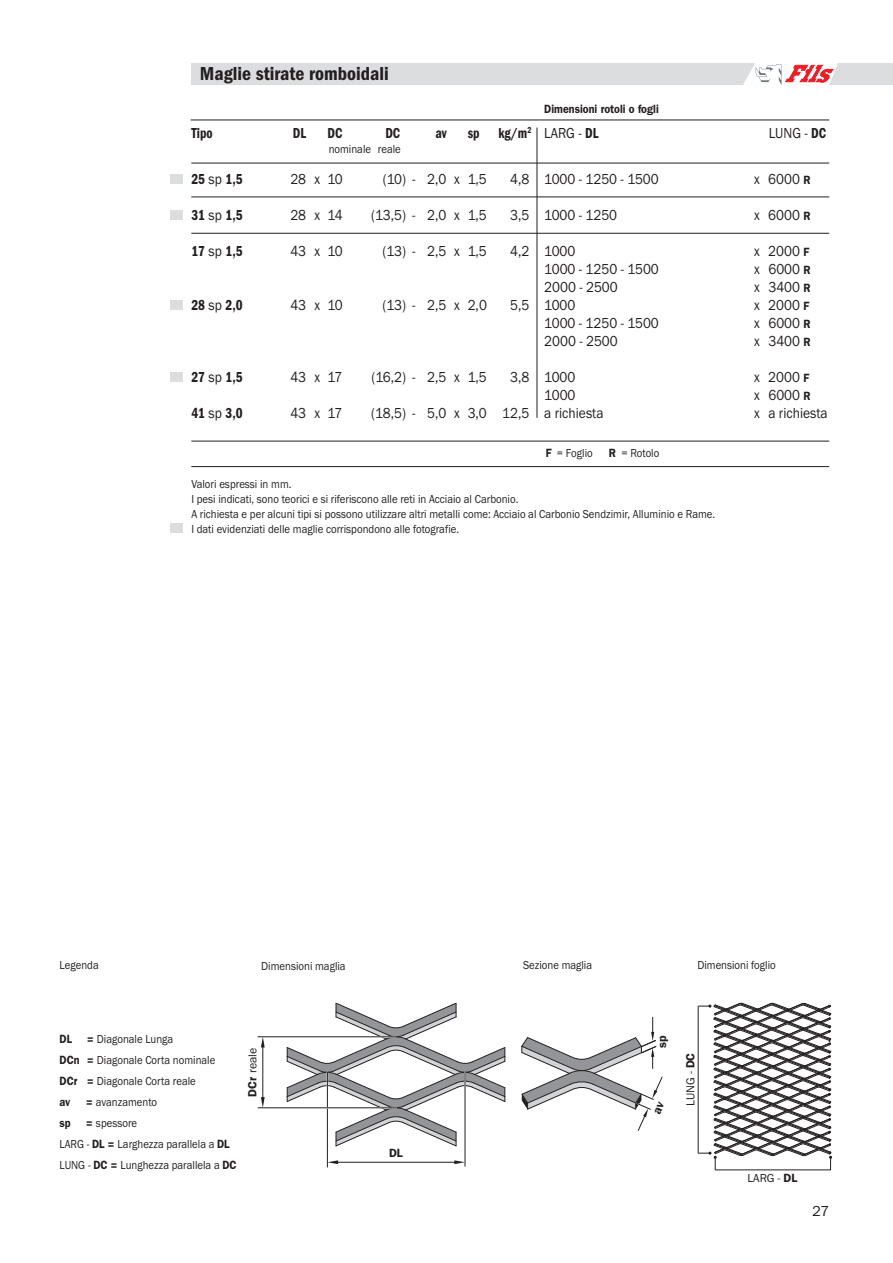
<style>
.page{position:relative;width:893px;height:1263px;background:#fff}
.page>*{position:absolute;margin:0;border:0;box-sizing:border-box;transform-origin:0 0}
.t1{font:600 condensed 19.5px "Franklin Gothic";color:#231f20}
.t2{font:15px/18px "Franklin Gothic";color:#231f20;text-align:justify;scale:.9 1}
.t3{font:600 condensed 15px "Franklin Gothic";color:#231f20;scale:.9 1}
.t4{font:15px "Franklin Gothic";color:#231f20}
.t5{font:12px/21px "Franklin Gothic";color:#231f20;scale:.9 1}
.t6{font:600 12px "Franklin Gothic";color:#231f20;scale:.9 1}
.t7{font:12px "Franklin Gothic";color:#231f20}
.t8{font:600 12px "Franklin Gothic";color:#231f20}
.s1{font-weight:400;font-stretch:normal}
.s2{font-weight:600;font-stretch:condensed}
.s3{font-weight:600;font-size:12px}
.s4{font-weight:600}
.s5{color:#fff}
</style>
<div class="page">
<hr style="left:191px;top:197px;width:638px;height:1px;background:#231f20">
<hr style="left:191px;top:233px;width:638px;height:1px;background:#231f20">
<hr style="left:191px;top:441px;width:638px;height:1px;background:#231f20">
<hr style="left:191px;top:466px;width:638px;height:1px;background:#231f20">
<hr style="left:191px;top:120px;width:638px;height:1px;background:#231f20">
<hr style="left:191px;top:163px;width:638px;height:1px;background:#231f20">
<div style="left:191px;top:64px;width:702px;height:21px;background:#dcddde"></div>
<div style="left:170px;top:372px;width:13px;height:10px;background:#dcddde"></div>
<div style="left:170px;top:300px;width:13px;height:10px;background:#dcddde"></div>
<div style="left:170px;top:523px;width:13px;height:10px;background:#dcddde"></div>
<div style="left:170px;top:174px;width:13px;height:10px;background:#dcddde"></div>
<div style="left:170px;top:210px;width:13px;height:10px;background:#dcddde"></div>
<hr style="left:537px;top:128px;width:1px;height:290px;background:#231f20">
<svg style="left:740px;top:63px;width:99px;height:22px"></svg>
<svg style="left:698px;top:1003px;width:135px;height:167px"></svg>
<hr style="left:698px;top:1006px;width:1px;height:147px;background:#231f20">
<svg style="left:287px;top:1003px;width:219px;height:143px"></svg>
<hr style="left:327px;top:1072px;width:1px;height:95px;background:#231f20">
<hr style="left:464px;top:1072px;width:2px;height:93px;background:#fff">
<hr style="left:465px;top:1072px;width:1px;height:94px;background:#231f20">
<svg style="left:327px;top:1160px;width:11px;height:4px"></svg>
<svg style="left:454px;top:1160px;width:11px;height:4px"></svg>
<hr style="left:337px;top:1162px;width:118px;height:1px;background:#231f20">
<hr style="left:258px;top:1036px;width:138px;height:1px;background:#231f20">
<hr style="left:258px;top:1107px;width:138px;height:1px;background:#231f20">
<svg style="left:261px;top:1037px;width:4px;height:10px"></svg>
<svg style="left:261px;top:1097px;width:4px;height:11px"></svg>
<hr style="left:263px;top:1047px;width:1px;height:51px;background:#231f20">
<svg style="left:521px;top:1017px;width:142px;height:114px"></svg>
<h1 class="t1" style="left:200px;top:67px;width:190px">Maglie stirate romboidali</h1>
<p class="t6" style="left:544px;top:104px;width:129px">Dimensioni rotoli o fogli</p>
<p class="t3" style="left:191px;top:128px;width:25px">Tipo</p>
<p class="t3" style="left:293px;top:128px;width:16px">DL</p>
<p class="t3" style="left:327px;top:128px;width:18px">DC</p>
<p class="t3" style="left:385px;top:128px;width:18px">DC</p>
<p class="t3" style="left:436px;top:128px;width:14px">av</p>
<p class="t3" style="left:468px;top:128px;width:147px">sp kg/m<sup>2</sup> <span class="s1">LARG -</span> DL</p>
<p class="t2" style="left:769px;top:125px;width:65px">LUNG - <span class="s2">DC</span></p>
<p class="t5" style="left:329px;top:139px;width:82px">nominale reale</p>
<p class="t3" style="left:191px;top:174px;width:59px">25 <span class="s1">sp</span> 1,5</p>
<p class="t2" style="left:290px;top:171px;width:19px">28</p>
<p class="t2" style="left:327px;top:171px;width:19px">10</p>
<p class="t2" style="left:383px;top:171px;width:38px">(10) -</p>
<p class="t2" style="left:427px;top:171px;width:23px">2,0</p>
<p class="t2" style="left:468px;top:171px;width:23px">1,5</p>
<p class="t2" style="left:510px;top:171px;width:167px">4,8 1000 - 1250 - 1500</p>
<p class="t2" style="left:768px;top:171px;width:49px">6000 <span class="s3">R</span></p>
<p class="t3" style="left:191px;top:210px;width:59px">31 <span class="s1">sp</span> 1,5</p>
<p class="t2" style="left:290px;top:207px;width:19px">28</p>
<p class="t2" style="left:327px;top:207px;width:19px">14</p>
<p class="t2" style="left:371px;top:207px;width:51px">(13,5) -</p>
<p class="t2" style="left:427px;top:207px;width:23px">2,0</p>
<p class="t2" style="left:468px;top:207px;width:23px">1,5</p>
<p class="t2" style="left:510px;top:207px;width:120px">3,5 1000 - 1250</p>
<p class="t2" style="left:768px;top:207px;width:49px">6000 <span class="s3">R</span></p>
<p class="t3" style="left:191px;top:246px;width:59px">17 <span class="s1">sp</span> 1,5</p>
<p class="t2" style="left:290px;top:243px;width:19px">43</p>
<p class="t2" style="left:327px;top:243px;width:19px">10</p>
<p class="t2" style="left:382px;top:243px;width:38px">(13) -</p>
<p class="t2" style="left:427px;top:243px;width:23px">2,5</p>
<p class="t2" style="left:468px;top:243px;width:23px">1,5</p>
<p class="t2" style="left:510px;top:243px;width:74px">4,2 1000</p>
<p class="t2" style="left:768px;top:243px;width:47px">2000 <span class="s3">F</span></p>
<p class="t2" style="left:544px;top:261px;width:129px">1000 - 1250 - 1500</p>
<p class="t2" style="left:768px;top:261px;width:48px">6000 <span class="s3">R</span></p>
<p class="t2" style="left:544px;top:279px;width:83px">2000 - 2500</p>
<p class="t2" style="left:768px;top:279px;width:48px">3400 <span class="s3">R</span></p>
<p class="t3" style="left:191px;top:300px;width:59px">28 <span class="s1">sp</span> 2,0</p>
<p class="t2" style="left:290px;top:297px;width:19px">43</p>
<p class="t2" style="left:327px;top:297px;width:19px">10</p>
<p class="t2" style="left:382px;top:297px;width:38px">(13) -</p>
<p class="t2" style="left:427px;top:297px;width:23px">2,5</p>
<p class="t2" style="left:468px;top:297px;width:23px">2,0</p>
<p class="t2" style="left:510px;top:297px;width:74px">5,5 1000</p>
<p class="t2" style="left:768px;top:297px;width:47px">2000 <span class="s3">F</span></p>
<p class="t2" style="left:544px;top:315px;width:129px">1000 - 1250 - 1500</p>
<p class="t2" style="left:768px;top:315px;width:48px">6000 <span class="s3">R</span></p>
<p class="t2" style="left:544px;top:333px;width:83px">2000 - 2500</p>
<p class="t2" style="left:768px;top:333px;width:48px">3400 <span class="s3">R</span></p>
<p class="t3" style="left:191px;top:372px;width:59px">27 <span class="s1">sp</span> 1,5</p>
<p class="t2" style="left:290px;top:369px;width:19px">43</p>
<p class="t2" style="left:327px;top:369px;width:18px">17</p>
<p class="t2" style="left:371px;top:369px;width:50px">(16,2) -</p>
<p class="t2" style="left:427px;top:369px;width:23px">2,5</p>
<p class="t2" style="left:468px;top:369px;width:23px">1,5</p>
<p class="t2" style="left:510px;top:369px;width:74px">3,8 1000</p>
<p class="t2" style="left:768px;top:369px;width:47px">2000 <span class="s3">F</span></p>
<p class="t2" style="left:544px;top:387px;width:36px">1000</p>
<p class="t2" style="left:768px;top:387px;width:48px">6000 <span class="s3">R</span></p>
<p class="t3" style="left:191px;top:408px;width:59px">41 <span class="s1">sp</span> 3,0</p>
<p class="t2" style="left:290px;top:405px;width:19px">43</p>
<p class="t2" style="left:327px;top:405px;width:18px">17</p>
<p class="t2" style="left:371px;top:405px;width:51px">(18,5) -</p>
<p class="t2" style="left:427px;top:405px;width:23px">5,0</p>
<p class="t2" style="left:468px;top:405px;width:152px">3,0 12,5 a richiesta</p>
<p class="t2" style="left:768px;top:405px;width:67px">a richiesta</p>
<p class="t2" style="left:454px;top:171px;width:8px">x</p>
<p class="t2" style="left:454px;top:207px;width:8px">x</p>
<p class="t2" style="left:454px;top:243px;width:8px">x</p>
<p class="t2" style="left:314px;top:171px;width:8px">x</p>
<p class="t2" style="left:314px;top:207px;width:8px">x</p>
<p class="t2" style="left:314px;top:243px;width:8px">x</p>
<p class="t2" style="left:754px;top:171px;width:8px">x</p>
<p class="t2" style="left:754px;top:207px;width:8px">x</p>
<p class="t2" style="left:754px;top:243px;width:8px">x x x x x x</p>
<p class="t2" style="left:754px;top:369px;width:8px">x x x</p>
<p class="t2" style="left:454px;top:297px;width:8px">x</p>
<p class="t2" style="left:314px;top:297px;width:8px">x</p>
<p class="t2" style="left:454px;top:369px;width:8px">x</p>
<p class="t2" style="left:454px;top:405px;width:8px">x</p>
<p class="t2" style="left:314px;top:369px;width:8px">x</p>
<p class="t2" style="left:314px;top:405px;width:8px">x</p>
<p class="t5" style="left:546px;top:444px;width:54px"><span class="s4">F</span> = Foglio</p>
<p class="t5" style="left:609px;top:444px;width:97px"><span class="s4">R</span> = Rotolo<span class="s5">= Foglio</span></p>
<p class="t5" style="left:191px;top:477px;width:584px;line-height:15px">Valori espressi in mm.<br>I pesi indicati, sono teorici e si riferiscono alle reti in Acciaio al Carbonio.<br>A richiesta e per alcuni tipi si possono utilizzare altri metalli come: Acciaio al Carbonio Sendzimir, Alluminio e Rame.<br>I dati evidenziati delle maglie corrispondono alle fotografie.</p>
<p class="t5" style="left:60px;top:956px;width:45px">Legenda</p>
<p class="t5" style="left:261px;top:956px;width:95px">Dimensioni maglia</p>
<p class="t5" style="left:523px;top:956px;width:78px">Sezione maglia</p>
<p class="t6" style="left:60px;top:1035px;width:15px">DL</p>
<p class="t5" style="left:60px;top:1029px;width:175px;text-indent:28px"><span class="s4">=</span> Diagonale Lunga<br><span class="s4">DCn =</span> Diagonale Corta nominale<br><span class="s4">DCr =</span> Diagonale Corta reale<br><span class="s4">av</span></p>
<p class="t5" style="left:86px;top:1092px;width:80px"><span class="s4">=</span> avanzamento</p>
<p class="t6" style="left:60px;top:1119px;width:14px">sp</p>
<p class="t5" style="left:60px;top:1113px;width:198px;text-indent:27px"><span class="s4">=</span> spessore<br>LARG - <span class="s4">DL =</span> Larghezza parallela a <span class="s4">DL<br></span>LUNG - <span class="s4">DC =</span> Lunghezza parallela a <span class="s4">DC</span></p>
<p class="t7" style="left:248px;top:1097px;width:51px;rotate:-90deg"><span class="s4">DCr</span> reale</p>
<p class="t8" style="left:389px;top:1149px;width:15px">DL</p>
<p class="t5" style="left:697px;top:956px;width:89px">Dimensioni foglio</p>
<p class="t8" style="left:658px;top:1048px;width:14px;rotate:-90deg">sp</p>
<p class="t7" style="left:686px;top:1106px;width:55px;rotate:-90deg">LUNG - <span class="s4">DC</span></p>
<p class="t7" style="left:747px;top:1173px;width:52px">LARG - <span class="s4">DL</span></p>
<p class="t4" style="left:812px;top:1205px;width:18px">27</p>
</div>
